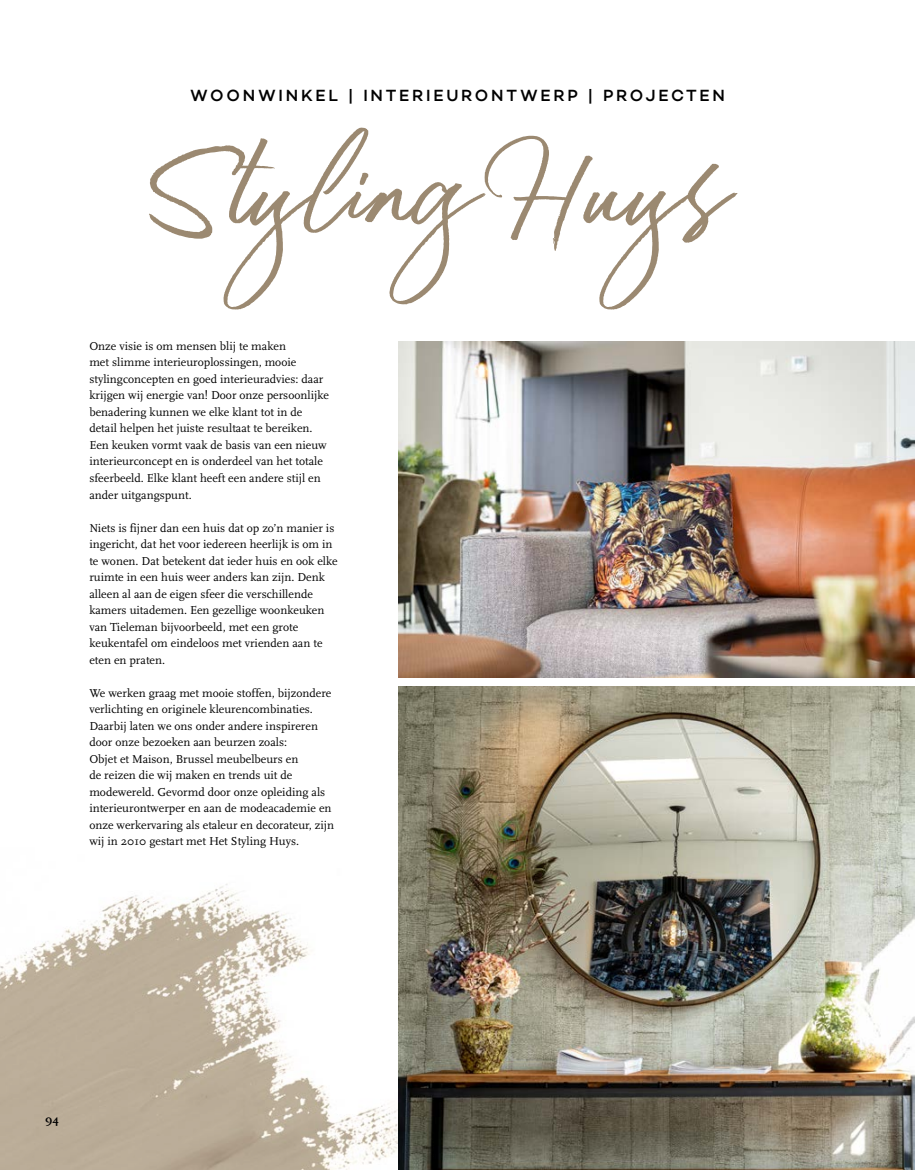
<style>
.page{position:relative;width:915px;height:1170px;background:#fff}
.page>*{position:absolute;margin:0;border:0;box-sizing:border-box;transform-origin:0 0}
.t1{font:203.7px "Merciful";color:#9b8971}
.t2{font:500 16.5px "Campton";letter-spacing:.17em;color:#000}
.Body{font:12px/16.5px "Scala";color:#000}
.t3{font:700 12px "Scala";color:#000}
</style>
<div class="page">
<img style="left:0;top:884px;width:398px;height:285px">
<img style="left:398px;top:341px;width:516px;height:336px">
<img style="left:398px;top:686px;width:516px;height:483px">
<p class="t2" style="left:190px;top:85px;width:536px">WOONWINKEL | INTERIEURONTWERP | PROJECTEN</p>
<p class="t1" style="left:149px;top:33px;width:585px">StylingHuys</p>
<p class="Body" style="left:89px;top:338px;width:241px">Onze visie is om mensen blij te maken<br>met slimme interieuroplossingen, mooie stylingconcepten en goed interieuradvies: daar krijgen wij energie van! Door onze persoonlijke benadering kunnen we elke klant tot in de detail helpen het juiste resultaat te bereiken.<br>Een keuken vormt vaak de basis van een nieuw interieurconcept en is onderdeel van het totale sfeerbeeld. Elke klant heeft een andere stijl en ander uitgangspunt.</p>
<p class="Body" style="left:89px;top:519px;width:250px">Niets is fijner dan een huis dat op zo’n manier is ingericht, dat het voor iedereen heerlijk is om in te wonen. Dat betekent dat ieder huis en ook elke ruimte in een huis weer anders kan zijn. Denk alleen al aan de eigen sfeer die verschillende kamers uitademen. Een gezellige woonkeuken van Tieleman bijvoorbeeld, met een grote keukentafel om eindeloos met vrienden aan te eten en praten.</p>
<p class="Body" style="left:89px;top:684px;width:246px">We werken graag met mooie stoffen, bijzondere verlichting en originele kleurencombinaties.<br>Daarbij laten we ons onder andere inspireren door onze bezoeken aan beurzen zoals:<br>Objet et Maison, Brussel meubelbeurs en<br>de reizen die wij maken en trends uit de modewereld. Gevormd door onze opleiding als interieurontwerper en aan de modeacademie en onze werkervaring als etaleur en decorateur, zijn wij in 2010 gestart met Het Styling Huys.</p>
<p class="t3" style="left:45px;top:1112px;width:15px">94</p>
</div>
